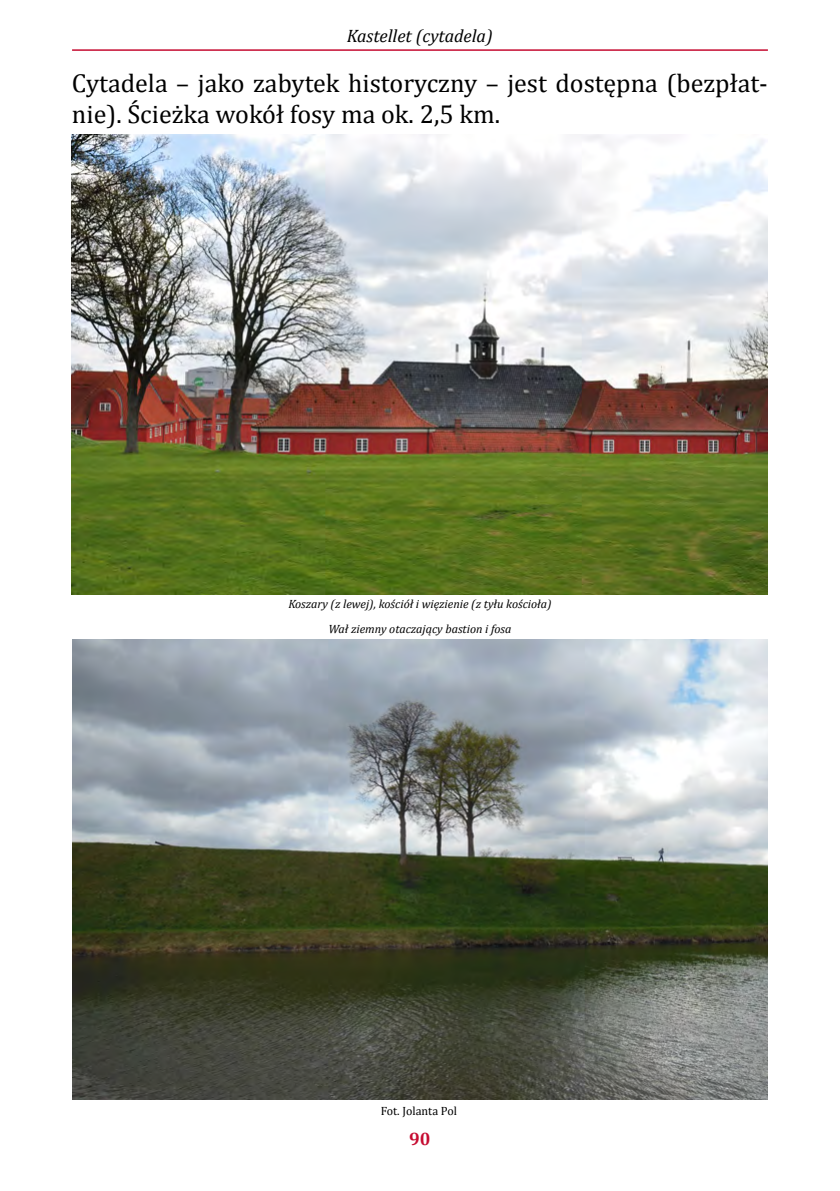
<style>
.page{position:relative;width:840px;height:1191px;background:#fff}
.page>*{position:absolute;margin:0;border:0;box-sizing:border-box;transform-origin:0 0}
.t1{font:26px/31.2px "Cambria";color:#000}
.t2{font:italic 18px "Cambria";color:#000}
.t3{font:700 18px "Cambria";color:#c60c31}
.t4{font:italic 12px/25px "Cambria";color:#000;text-align:center}
.t5{font:12px "Cambria";color:#000}
</style>
<div class="page">
<hr style="left:72px;top:49px;width:695px;height:2px;background:#c60c31">
<img style="left:72px;top:639px;width:695px;height:460px">
<img style="left:72px;top:135px;width:695px;height:459px">
<p class="t2" style="left:347px;top:24px;width:147px">Kastellet (cytadela)</p>
<p class="t1" style="left:72px;top:68px;width:697px">Cytadela – jako zabytek historyczny – jest dostępna (bezpłat&shy;nie). Ścieżka wokół fosy ma ok. 2,5 km.</p>
<p class="t4" style="left:288px;top:591px;width:264px">Koszary (z lewej), kościół i więzienie (z tyłu kościoła)<br>Wał ziemny otaczający bastion i fosa</p>
<p class="t5" style="left:380px;top:1103px;width:78px">Fot. Jolanta Pol</p>
<p class="t3" style="left:409px;top:1126px;width:23px">90</p>
</div>
